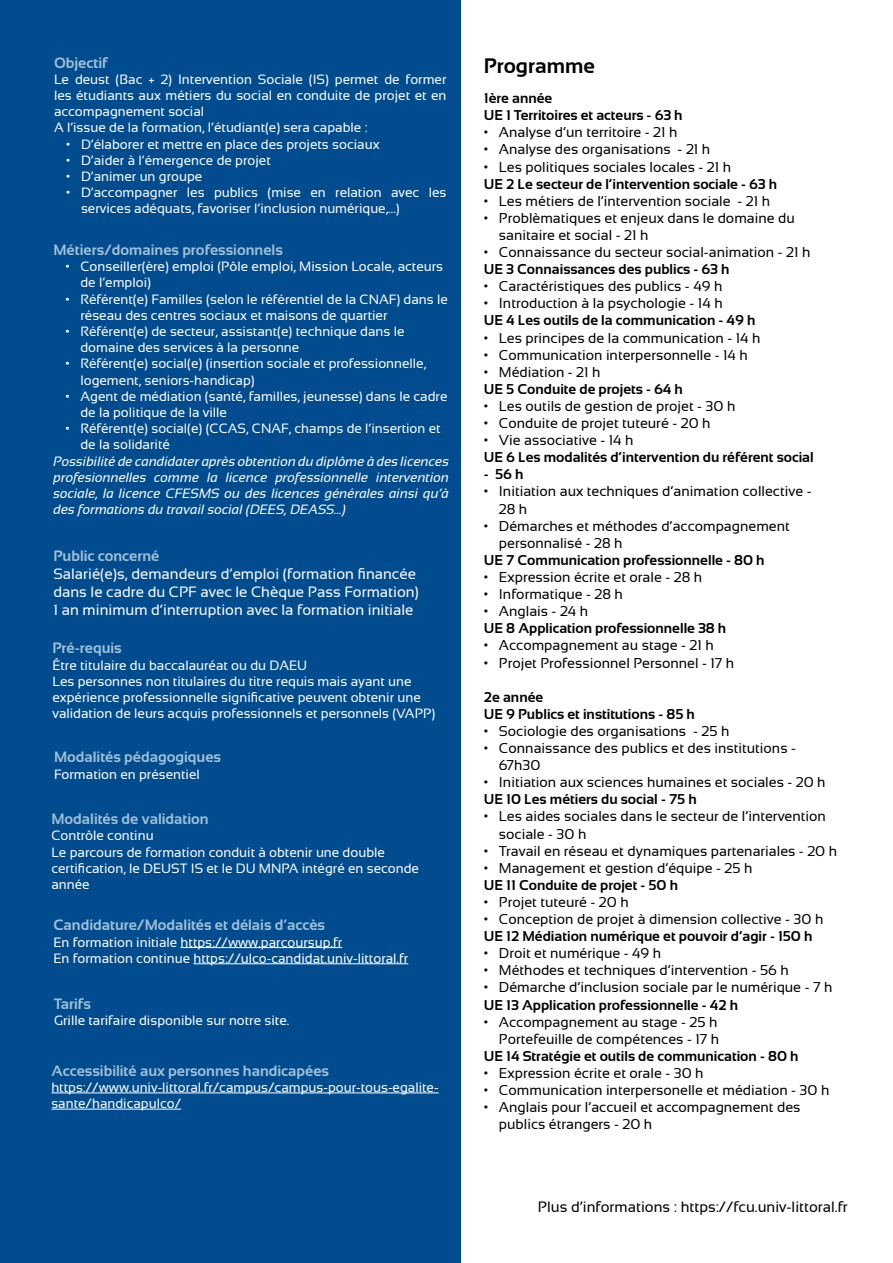
<style>
.page{position:relative;width:893px;height:1263px;background:#fff}
.page>*{position:absolute;margin:0;border:0;box-sizing:border-box;transform-origin:0 0}
.t1{font:700 21px "Sansation";color:#000}
.t2{font:700 15px "Sansation";color:#a1c0d6}
.t3{font:15px/18px "Sansation";color:#fff}
.t4{font:15px "Sansation";color:#000}
.t5{font:14.25px/17.1px "Sansation";color:#000}
.t6{font:700 14.25px "Sansation";color:#000}
.t7{font:13.5px/16.2px "Sansation";color:#fff}
.t8{font:italic 13.5px/16.2px "Sansation";color:#fff;text-align:justify}
</style>
<div class="page">
<div style="left:0;top:0;width:460px;height:1263px;background:#004c8e"></div>
<hr style="left:181px;top:947px;width:161px;height:1px;background:#fff">
<hr style="left:193px;top:963px;width:215px;height:1px;background:#fff">
<hr style="left:51px;top:1092px;width:388px;height:1px;background:#fff">
<hr style="left:51px;top:1108px;width:130px;height:1px;background:#fff">
<p class="t2" style="left:54px;top:54px;width:55px">Objectif</p>
<p class="t7" style="left:54px;top:71px;width:394px;text-align:justify">Le deust (Bac + 2) Intervention Sociale (IS) permet de former les étudiants aux métiers du social en conduite de projet et en accompagnement social</p>
<p class="t7" style="left:54px;top:120px;width:315px">A l’issue de la formation, l’étudiant(e) sera capable :</p>
<p class="t7" style="left:66px;top:136px;width:315px">• D’élaborer et mettre en place des projets sociaux</p>
<p class="t7" style="left:66px;top:152px;width:206px">• D’aider à l’émergence de projet</p>
<p class="t7" style="left:66px;top:168px;width:138px">• D’animer un groupe</p>
<p class="t7" style="left:81px;top:184px;width:367px;text-indent:-15px">• D’accompagner les publics (mise en relation avec les services adéquats, favoriser l’inclusion numérique,...)</p>
<p class="t2" style="left:53px;top:241px;width:231px">Métiers/domaines professionnels</p>
<p class="t7" style="left:80px;top:258px;width:364px;text-indent:-15px">• Conseiller(ère) emploi (Pôle emploi, Mission Locale, acteurs de l’emploi)</p>
<p class="t7" style="left:80px;top:291px;width:369px;text-indent:-15px">• Référent(e) Familles (selon le référentiel de la CNAF) dans le réseau des centres sociaux et maisons de quartier</p>
<p class="t7" style="left:80px;top:323px;width:326px;text-indent:-15px">• Référent(e) de secteur, assistant(e) technique dans le domaine des services à la personne</p>
<p class="t7" style="left:80px;top:356px;width:347px;text-indent:-15px">• Référent(e) social(e) (insertion sociale et professionnelle, logement, seniors-handicap)</p>
<p class="t7" style="left:80px;top:388px;width:369px;text-indent:-15px">• Agent de médiation (santé, familles, jeunesse) dans le cadre de la politique de la ville</p>
<p class="t7" style="left:80px;top:420px;width:362px;text-indent:-15px">• Référent(e) social(e) (CCAS, CNAF, champs de l’insertion et de la solidarité</p>
<p class="t8" style="left:53px;top:453px;width:397px">Possibilité de candidater après obtention du diplôme à des licences profesionnelles comme la licence professionnelle intervention sociale, la licence CFESMS ou des licences générales ainsi qu’à des formations du travail social (DEES, DEASS...)</p>
<p class="t2" style="left:53px;top:547px;width:108px">Public concerné</p>
<p class="t3" style="left:53px;top:564px;width:367px">Salarié(e)s, demandeurs d’emploi (formation financée dans le cadre du CPF avec le Chèque Pass Formation)</p>
<p class="t3" style="left:53px;top:600px;width:361px">1 an minimum d’interruption avec la formation initiale</p>
<p class="t2" style="left:52px;top:640px;width:71px">Pré-requis</p>
<p class="t7" style="left:52px;top:657px;width:256px">Être titulaire du baccalauréat ou du DAEU</p>
<p class="t7" style="left:52px;top:673px;width:384px">Les personnes non titulaires du titre requis mais ayant une expérience professionnelle significative peuvent obtenir une validation de leurs acquis professionnels et personnels (VAPP)</p>
<p class="t2" style="left:54px;top:749px;width:169px">Modalités pédagogiques</p>
<p class="t7" style="left:54px;top:766px;width:147px">Formation en présentiel</p>
<p class="t2" style="left:51px;top:811px;width:159px">Modalités de validation</p>
<p class="t7" style="left:51px;top:828px;width:104px">Contrôle continu</p>
<p class="t7" style="left:51px;top:844px;width:369px">Le parcours de formation conduit à obtenir une double certification, le DEUST IS et le DU MNPA intégré en seconde année</p>
<p class="t2" style="left:53px;top:917px;width:273px">Candidature/Modalités et délais d’accès</p>
<p class="t7" style="left:53px;top:934px;width:290px">En formation initiale https://www.parcoursup.fr</p>
<p class="t7" style="left:53px;top:950px;width:356px">En formation continue https://ulco-candidat.univ-littoral.fr</p>
<p class="t2" style="left:54px;top:996px;width:38px">Tarifs</p>
<p class="t7" style="left:54px;top:1013px;width:237px">Grille tarifaire disponible sur notre site.</p>
<p class="t2" style="left:51px;top:1062px;width:279px">Accessibilité aux personnes handicapées</p>
<p class="t7" style="left:51px;top:1079px;width:389px">https://www.univ-littoral.fr/campus/campus-pour-tous-egalite&shy;sante/handicapulco/</p>
<p class="t1" style="left:484px;top:54px;width:113px">Programme</p>
<p class="t6" style="left:484px;top:90px;width:70px">1ère année</p>
<p class="t6" style="left:484px;top:107px;width:200px">UE 1 Territoires et acteurs - 63 h</p>
<p class="t5" style="left:484px;top:124px;width:195px">• Analyse d’un territoire - 21 h</p>
<p class="t5" style="left:484px;top:141px;width:228px">• Analyse des organisations - 21 h</p>
<p class="t5" style="left:484px;top:158px;width:249px">• Les politiques sociales locales - 21 h</p>
<p class="t6" style="left:484px;top:176px;width:295px">UE 2 Le secteur de l’intervention sociale - 63 h</p>
<p class="t5" style="left:484px;top:192px;width:288px">• Les métiers de l’intervention sociale - 21 h</p>
<p class="t5" style="left:499px;top:209px;width:297px;text-indent:-15px">• Problèmatiques et enjeux dans le domaine du sanitaire et social - 21 h</p>
<p class="t5" style="left:484px;top:244px;width:328px">• Connaissance du secteur social-animation - 21 h</p>
<p class="t6" style="left:484px;top:261px;width:247px">UE 3 Connaissances des publics - 63 h</p>
<p class="t5" style="left:484px;top:278px;width:240px">• Caractéristiques des publics - 49 h</p>
<p class="t5" style="left:484px;top:295px;width:240px">• Introduction à la psychologie - 14 h</p>
<p class="t6" style="left:484px;top:313px;width:273px">UE 4 Les outils de la communication - 49 h</p>
<p class="t5" style="left:484px;top:329px;width:278px">• Les principes de la communication - 14 h</p>
<p class="t5" style="left:484px;top:346px;width:266px">• Communication interpersonnelle - 14 h</p>
<p class="t5" style="left:484px;top:363px;width:118px">• Médiation - 21 h</p>
<p class="t6" style="left:484px;top:381px;width:200px">UE 5 Conduite de projets - 64 h</p>
<p class="t5" style="left:484px;top:397px;width:253px">• Les outils de gestion de projet - 30 h</p>
<p class="t5" style="left:484px;top:415px;width:228px">• Conduite de projet tuteuré - 20 h</p>
<p class="t5" style="left:484px;top:432px;width:151px">• Vie associative - 14 h</p>
<p class="t6" style="left:484px;top:449px;width:331px">UE 6 Les modalités d’intervention du référent social</p>
<p class="t6" style="left:484px;top:466px;width:41px">- 56 h</p>
<p class="t5" style="left:484px;top:483px;width:329px">• Initiation aux techniques d’animation collective -</p>
<p class="t5" style="left:499px;top:500px;width:30px">28 h</p>
<p class="t5" style="left:499px;top:517px;width:292px;text-indent:-15px">• Démarches et méthodes d’accompagnement personnalisé - 28 h</p>
<p class="t6" style="left:484px;top:552px;width:282px">UE 7 Communication professionnelle - 80 h</p>
<p class="t5" style="left:484px;top:568px;width:220px">• Expression écrite et orale - 28 h</p>
<p class="t5" style="left:484px;top:586px;width:141px">• Informatique - 28 h</p>
<p class="t5" style="left:484px;top:603px;width:106px">• Anglais - 24 h</p>
<p class="t6" style="left:484px;top:620px;width:244px">UE 8 Application professionnelle 38 h</p>
<p class="t5" style="left:484px;top:637px;width:231px">• Accompagnement au stage - 21 h</p>
<p class="t5" style="left:484px;top:654px;width:252px">• Projet Professionnel Personnel - 17 h</p>
<p class="t6" style="left:484px;top:689px;width:61px">2e année</p>
<p class="t6" style="left:484px;top:706px;width:212px">UE 9 Publics et institutions - 85 h</p>
<p class="t5" style="left:484px;top:722px;width:247px">• Sociologie des organisations - 25 h</p>
<p class="t5" style="left:499px;top:739px;width:299px;text-indent:-15px">• Connaissance des publics et des institutions -<br>67h30</p>
<p class="t5" style="left:484px;top:774px;width:343px">• Initiation aux sciences humaines et sociales - 20 h</p>
<p class="t6" style="left:484px;top:791px;width:214px">UE 10 Les métiers du social - 75 h</p>
<p class="t5" style="left:499px;top:808px;width:329px;text-indent:-15px">• Les aides sociales dans le secteur de l’intervention sociale - 30 h</p>
<p class="t5" style="left:484px;top:842px;width:355px">• Travail en réseau et dynamiques partenariales - 20 h</p>
<p class="t5" style="left:484px;top:859px;width:270px">• Management et gestion d’équipe - 25 h</p>
<p class="t6" style="left:484px;top:877px;width:196px">UE 11 Conduite de projet - 50 h</p>
<p class="t5" style="left:484px;top:893px;width:146px">• Projet tuteuré - 20 h</p>
<p class="t5" style="left:484px;top:910px;width:341px">• Conception de projet à dimension collective - 30 h</p>
<p class="t6" style="left:484px;top:928px;width:330px">UE 12 Médiation numérique et pouvoir d’agir - 150 h</p>
<p class="t5" style="left:484px;top:945px;width:179px">• Droit et numérique - 49 h</p>
<p class="t5" style="left:484px;top:962px;width:306px">• Méthodes et techniques d’intervention - 56 h</p>
<p class="t5" style="left:484px;top:979px;width:350px">• Démarche d’inclusion sociale par le numérique - 7 h</p>
<p class="t6" style="left:484px;top:997px;width:256px">UE 13 Application professionnelle - 42 h</p>
<p class="t5" style="left:484px;top:1013px;width:237px;text-align:right">• Accompagnement au stage - 25 h<br>Portefeuille de compétences - 17 h</p>
<p class="t6" style="left:484px;top:1048px;width:316px">UE 14 Stratégie et outils de communication - 80 h</p>
<p class="t5" style="left:484px;top:1064px;width:221px">• Expression écrite et orale - 30 h</p>
<p class="t5" style="left:484px;top:1081px;width:347px">• Communication interpersonelle et médiation - 30 h</p>
<p class="t5" style="left:499px;top:1099px;width:303px;text-indent:-15px">• Anglais pour l’accueil et accompagnement des publics étrangers - 20 h</p>
<p class="t4" style="left:538px;top:1198px;width:311px">Plus d’informations : https://fcu.univ-littoral.fr</p>
</div>
